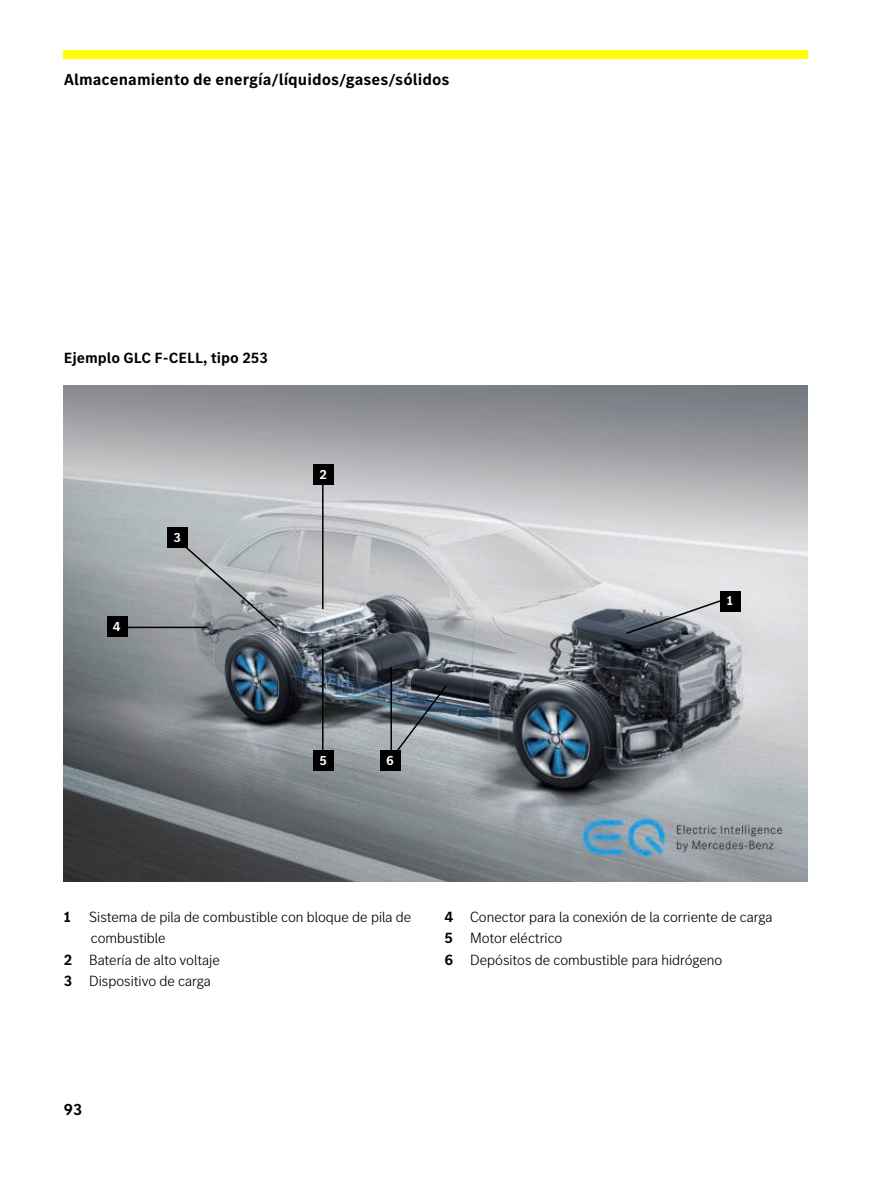
<style>
.page{position:relative;width:893px;height:1191px;background:#fff}
.page>*{position:absolute;margin:0;border:0;box-sizing:border-box;transform-origin:0 0}
.t1{font:700 16.5px "MB Corpo S Text";color:#000}
.t2{font:300 15.3px/21.5px "MB Corpo S Title";color:#000}
.t3{font:700 15.3px "MB Corpo S Text";color:#000}
.t4{font:700 13.5px "MB Corpo S Text";color:#fff}
.s1{font-family:"MB Corpo S Text";font-weight:700}
</style>
<div class="page">
<div style="left:64px;top:50px;width:744px;height:8px;background:#ff0"></div>
<img style="left:64px;top:385px;width:743px;height:496px">
<hr style="left:127px;top:626px;width:80px;height:2px;background:#000">
<svg style="left:179px;top:541px;width:100px;height:88px;background:#a5aaae"></svg>
<hr style="left:322px;top:476px;width:2px;height:133px;background:#000">
<hr style="left:322px;top:649px;width:2px;height:101px;background:#000">
<svg style="left:390px;top:665px;width:58px;height:98px;background:#6a737c"></svg>
<svg style="left:625px;top:598px;width:99px;height:37px;background:#a7abb1"></svg>
<div style="left:313px;top:464px;width:21px;height:21px;background:#000"></div>
<div style="left:720px;top:591px;width:20px;height:20px;background:#000"></div>
<div style="left:167px;top:527px;width:21px;height:20px;background:#000"></div>
<div style="left:107px;top:616px;width:20px;height:21px;background:#000"></div>
<div style="left:380px;top:750px;width:21px;height:20px;background:#000"></div>
<div style="left:313px;top:750px;width:21px;height:20px;background:#000"></div>
<p class="t1" style="left:64px;top:69px;width:387px">Almacenamiento de energía/líquidos/gases/sólidos</p>
<p class="t3" style="left:64px;top:347px;width:206px">Ejemplo GLC F-CELL, tipo 253</p>
<p class="t4" style="left:113px;top:617px;width:9px">4</p>
<p class="t4" style="left:173px;top:528px;width:9px">3</p>
<p class="t4" style="left:319px;top:465px;width:9px">2</p>
<p class="t4" style="left:319px;top:751px;width:9px">5</p>
<p class="t4" style="left:386px;top:751px;width:9px">6</p>
<p class="t4" style="left:727px;top:592px;width:8px">1</p>
<p class="t2" style="left:64px;top:905px;width:349px"><span class="s1">1</span> Sistema de pila de combustible con bloque de pila de</p>
<p class="t2" style="left:91px;top:926px;width:76px">combustible</p>
<p class="t2" style="left:64px;top:948px;width:158px"><span class="s1">2</span> Batería de alto voltaje</p>
<p class="t2" style="left:64px;top:969px;width:149px"><span class="s1">3</span> Dispositivo de carga</p>
<p class="t2" style="left:445px;top:905px;width:329px"><span class="s1">4</span> Conector para la conexión de la corriente de carga<br><span class="s1">5</span> Motor eléctrico<br><span class="s1">6</span> Depósitos de combustible para hidrógeno</p>
<p class="t1" style="left:64px;top:1098px;width:20px">93</p>
</div>
